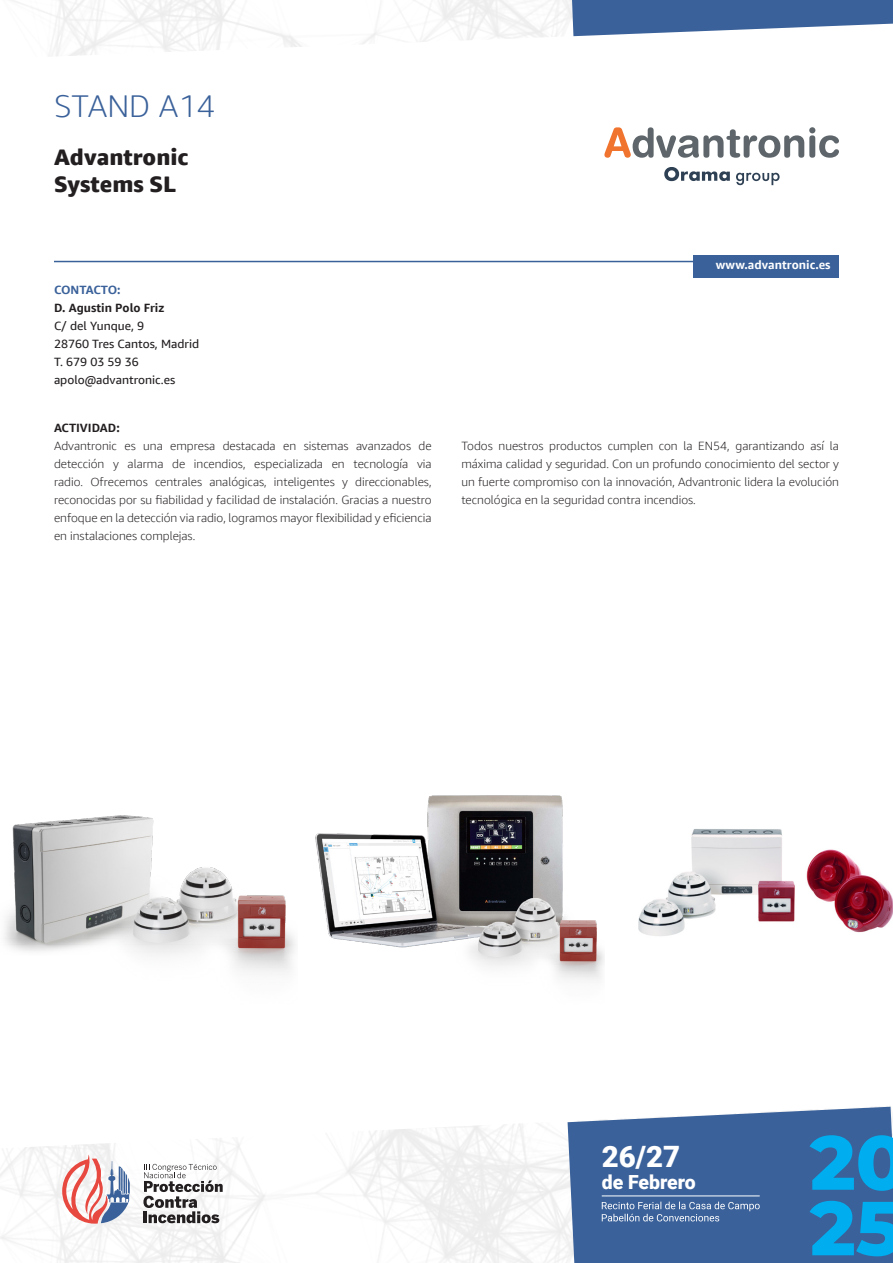
<style>
.page{position:relative;width:893px;height:1263px;background:#fff}
.page>*{position:absolute;margin:0;border:0;box-sizing:border-box;transform-origin:0 0}
.t1{font:300 31.5px "Amazon Ember Display";color:#3a619a}
.t2{font:900 29.4px "Roboto";color:#fff}
.t3{font:800 22.5px "Amazon Ember Display";color:#231f20}
.t4{font:900 19.5px "Roboto";color:#fff}
.t5{font:300 12px/18px "Amazon Ember Display";color:#231f20;text-align:justify}
.t6{font:12px/18px "Amazon Ember Display";color:#231f20}
.t7{font:700 12px "Amazon Ember Display";color:#231f20}
.t8{font:700 12px "Amazon Ember Display";color:#fff}
.t9{font:700 12px "Amazon Ember Display";letter-spacing:-.02em;color:#3a619a}
</style>
<div class="page">
<svg style="left:568px;top:1107px;width:325px;height:156px;background:#496da1"></svg>
<svg style="left:572px;top:0;width:321px;height:36px"></svg>
<svg style="left:143px;top:1164px;width:80px;height:59px"></svg>
<svg style="left:62px;top:1154px;width:68px;height:70px"></svg>
<svg style="left:809px;top:1201px;width:84px;height:55px;background:#168fcd"></svg>
<svg style="left:809px;top:1135px;width:84px;height:56px;background:#188cca"></svg>
<svg style="left:602px;top:1201px;width:158px;height:20px;background:#5c7cab"></svg>
<hr style="left:602px;top:1196px;width:158px;height:1px;background:#fff">
<img style="left:4px;top:815px;width:292px;height:158px">
<img style="left:315px;top:795px;width:289px;height:185px">
<img style="left:638px;top:829px;width:255px;height:107px">
<hr style="left:54px;top:261px;width:785px;height:1px;background:#3a619a">
<div style="left:693px;top:255px;width:146px;height:22px;background:#3a619a"></div>
<svg style="left:604px;top:127px;width:235px;height:31px"></svg>
<svg style="left:664px;top:167px;width:66px;height:14px"></svg>
<svg style="left:736px;top:173px;width:44px;height:12px"></svg>
<p class="t1" style="left:54px;top:87px;width:163px">STAND A14</p>
<p class="t3" style="left:54px;top:143px;width:136px">Advantronic</p>
<p class="t3" style="left:54px;top:170px;width:123px">Systems SL</p>
<p class="t8" style="left:716px;top:257px;width:116px">www.advantronic.es</p>
<p class="t9" style="left:54px;top:282px;width:68px">CONTACTO:</p>
<p class="t7" style="left:54px;top:300px;width:112px">D. Agustin Polo Friz</p>
<p class="t6" style="left:54px;top:316px;width:147px">C/ del Yunque, 9<br>28760 Tres Cantos, Madrid</p>
<p class="t6" style="left:54px;top:352px;width:86px">T. 679 03 59 36</p>
<p class="t6" style="left:54px;top:370px;width:123px">apolo@advantronic.es</p>
<p class="t7" style="left:54px;top:420px;width:67px">ACTIVIDAD:</p>
<p class="t5" style="left:54px;top:437px;width:379px">Advantronic es una empresa destacada en sistemas avanzados de detección y alarma de incendios, especializada en tecnología via radio. Ofrecemos centrales analógicas, inteligentes y direccionables, reconocidas por su fiabilidad y facilidad de instalación. Gracias a nuestro enfoque en la detección via radio, logramos mayor flexibilidad y eficiencia en instalaciones complejas.</p>
<p class="t5" style="left:461px;top:437px;width:379px">Todos nuestros productos cumplen con la EN54, garantizando así la máxima calidad y seguridad. Con un profundo conocimiento del sector y un fuerte compromiso con la innovación, Advantronic lidera la evolución tecnológica en la seguridad contra incendios.</p>
<p class="t2" style="left:602px;top:1135px;width:80px">26/27</p>
<p class="t4" style="left:602px;top:1168px;width:96px">de Febrero</p>
</div>
